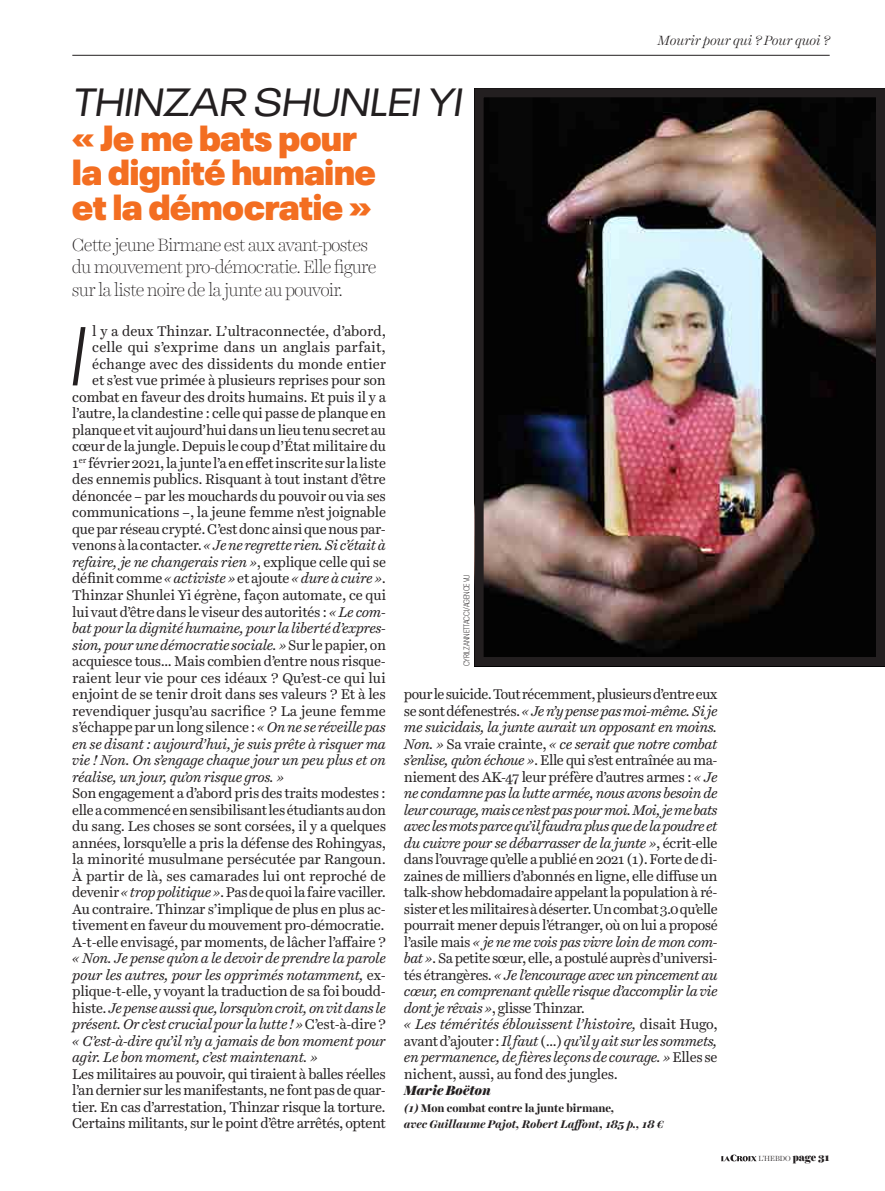
<style>
.page{position:relative;width:885px;height:1191px;background:#fff}
.page>*{position:absolute;margin:0;border:0;box-sizing:border-box;transform-origin:0 0}
.t1{font:300 expanded 82.5px "Neue Plak";color:#231f20}
.t2{font:expanded 39px "Neue Plak";color:#231f20}
.t3{font:900 36px/34.5px "Neue Plak";letter-spacing:-.005em;color:#f36e21}
.t4{font:100 18px/22.5px "Harrietv 2 Display";letter-spacing:-.02em;color:#231f20}
.t5{font:14.25px/16.5px "Harrietv 2 Text";letter-spacing:-.02em;color:#231f20;text-align:justify}
.t6{font:italic 14.25px/16.5px "Harrietv 2 Text";letter-spacing:-.025em;color:#231f20;text-align:justify}
.t7{font:14.25px "Harrietv 2 Text";letter-spacing:.005em;color:#231f20}
.t8{font:italic 300 13.5px "Harrietv 2 Display";color:#231f20}
.t9{font:italic 900 13.5px "Harrietv 2 Display";letter-spacing:-.015em;color:#231f20}
.t10{font:italic 700 11.25px/16.5px "Harrietv 2 Display";color:#231f20}
.t11{font:300 condensed 8.25px "Neue Plak";letter-spacing:-.015em;color:#231f20}
.t12{font:300 7.5px "Harrietv 2 Display";color:#231f20}
.s1{font-style:normal}
.s2{font-style:italic}
.s3{font-weight:900;font-size:10.5px}
</style>
<div class="page">
<img style="left:484px;top:98px;width:390px;height:558px">
<div style="left:474px;top:88px;width:410px;height:578px;border:9px solid #231f20"></div>
<hr style="left:72px;top:55px;width:757px;height:1px;background:#231f20">
<svg style="left:721px;top:1154px;width:35px;height:7px"></svg>
<p class="t8" style="left:657px;top:31px;width:173px">Mourir pour qui ? Pour quoi ?</p>
<h2 class="t2" style="left:72px;top:72px;width:398px">THINZAR SHUNLEIYI</h2>
<h3 class="t3" style="left:72px;top:116px;width:305px">« Je me bats pour la dignité humaine et la démocratie »</h3>
<p class="t4" style="left:72px;top:233px;width:306px">Cette jeune Birmane est aux avant-postes du mouvement pro-démocratie. Elle figure sur la liste noire de la junte au pouvoir.</p>
<h1 class="t1" style="left:66px;top:293px;width:35px">I</h1>
<p class="t5" style="left:92px;top:323px;width:295px">l y a deux Thinzar. L’ultraconnectée, d’abord,</p>
<p class="t7" style="left:92px;top:338px;width:295px">celle qui s’exprime dans un anglais parfait,</p>
<p class="t5" style="left:92px;top:356px;width:295px">échange avec des dissidents du monde entier</p>
<p class="t5" style="left:92px;top:372px;width:295px">et s’est vue primée à plusieurs reprises pour son</p>
<p class="t5" style="left:72px;top:389px;width:315px">combat en faveur des droits humains. Et puis il y a</p>
<p class="t5" style="left:72px;top:405px;width:315px">l’autre, la clandestine : celle qui passe de planque en</p>
<p class="t5" style="left:72px;top:422px;width:315px">planque et vit aujourd’hui dans un lieu tenu secret au</p>
<p class="t5" style="left:72px;top:438px;width:315px">cœur de la jungle. Depuis le coup d’État militaire du</p>
<p class="t5" style="left:72px;top:455px;width:315px">1<sup>er</sup> février 2021, la junte l’a en effet inscrite sur la liste</p>
<p class="t5" style="left:72px;top:471px;width:315px">des ennemis publics. Risquant à tout instant d’être</p>
<p class="t5" style="left:72px;top:488px;width:315px">dénoncée – par les mouchards du pouvoir ou via ses</p>
<p class="t5" style="left:72px;top:504px;width:315px">communications –, la jeune femme n’est joignable</p>
<p class="t5" style="left:72px;top:521px;width:315px">que par réseau crypté. C’est donc ainsi que nous par-</p>
<p class="t6" style="left:72px;top:537px;width:315px"><span class="s1">venons à la contacter.</span> « Je ne regrette rien. Si c’était à</p>
<p class="t6" style="left:72px;top:554px;width:315px">refaire, je ne changerais rien »<span class="s1">, explique celle qui se</span></p>
<p class="t6" style="left:72px;top:570px;width:315px"><span class="s1">définit comme</span> « activiste » <span class="s1">et ajoute</span> « dure à cuire »<span class="s1">.</span></p>
<p class="t5" style="left:72px;top:587px;width:315px">Thinzar Shunlei Yi égrène, façon automate, ce qui</p>
<p class="t5" style="left:72px;top:603px;width:315px">lui vaut d’être dans le viseur des autorités : <span class="s2">« Le com-</span></p>
<p class="t6" style="left:72px;top:620px;width:315px">bat pour la dignité humaine, pour la liberté d’expres-</p>
<p class="t6" style="left:72px;top:636px;width:315px">sion, pour une démocratie sociale. » <span class="s1">Sur le papier, on</span></p>
<p class="t5" style="left:72px;top:653px;width:315px">acquiesce tous… Mais combien d’entre nous risque-</p>
<p class="t5" style="left:72px;top:669px;width:315px">raient leur vie pour ces idéaux ? Qu’est-ce qui lui</p>
<p class="t5" style="left:72px;top:686px;width:315px">enjoint de se tenir droit dans ses valeurs ? Et à les</p>
<p class="t5" style="left:72px;top:702px;width:315px">revendiquer jusqu’au sacrifice ? La jeune femme</p>
<p class="t5" style="left:72px;top:719px;width:315px">s’échappe par un long silence : <span class="s2">« On ne se réveille pas</span></p>
<p class="t6" style="left:72px;top:735px;width:315px">en se disant : aujourd’hui, je suis prête à risquer ma</p>
<p class="t6" style="left:72px;top:752px;width:315px">vie ! Non. On s’engage chaque jour un peu plus et on</p>
<p class="t6" style="left:72px;top:768px;width:213px">réalise, un jour, qu’on risque gros. »</p>
<p class="t5" style="left:72px;top:785px;width:315px">Son engagement a d’abord pris des traits modestes : elle a commencé en sensibilisant les étudiants au don du sang. Les choses se sont corsées, il y a quelques années, lorsqu’elle a pris la défense des Rohingyas, la minorité musulmane persécutée par Rangoun.<br>À partir de là, ses camarades lui ont reproché de devenir <span class="s2">« trop politique »</span>. Pas de quoi la faire vaciller.<br>Au contraire. Thinzar s’implique de plus en plus ac&shy;tivement en faveur du mouvement pro-démocratie.<br>A-t-elle envisagé, par moments, de lâcher l’affaire ?</p>
<p class="t6" style="left:72px;top:950px;width:315px">« Non. Je pense qu’on a le devoir de prendre la parole pour les autres, pour les opprimés notamment, <span class="s1">ex&shy;plique-t-elle, y voyant la traduction de sa foi boudd&shy;histe.</span> Je pense aussi que, lorsqu’on croit, on vit dans le présent. Or c’est crucial pour la lutte ! » <span class="s1">C’est-à-dire ? </span>« C’est-à-dire qu’il n’y a jamais de bon moment pour agir. Le bon moment, c’est maintenant. »</p>
<p class="t5" style="left:72px;top:1065px;width:315px">Les militaires au pouvoir, qui tiraient à balles réelles l’an dernier sur les manifestants, ne font pas de quar&shy;tier. En cas d’arrestation, Thinzar risque la torture.<br>Certains militants, sur le point d’être arrêtés, optent</p>
<p class="t11" style="left:460px;top:666px;width:93px;rotate:-90deg">CYRIL ZANNETTACCI/AGENCE VU</p>
<p class="t5" style="left:404px;top:686px;width:315px;text-align:left">pour le suicide. Tout récemment, plusieurs d’entre eux se sont défenestrés. <span class="s2">« Je n’y pense pas moi-même. Si je me suicidais, la junte aurait un opposant en moins.<br>Non. »</span> Sa vraie crainte, <span class="s2">« ce serait que notre combat s’enlise, qu’on échoue »</span>. Elle qui s’est entraînée au ma&shy;niement des AK-47 leur préfère d’autres armes : <span class="s2">« Je ne condamne pas la lutte armée, nous avons besoin de leur courage, mais ce n’est pas pour moi. Moi, je me bats avec les mots parce qu’il faudra plus que de la poudre et du cuivre pour se débarrasser de la junte »</span>, écrit-elle dans l’ouvrage qu’elle a publié en 2021 (1). Forte de di&shy;zaines de milliers d’abonnés en ligne, elle diffuse un talk-show hebdomadaire appelant la population à ré&shy;sister et les militaires à déserter. Un combat 3.0 qu’elle pourrait mener depuis l’étranger, où on lui a proposé l’asile mais <span class="s2">« je ne me vois pas vivre loin de mon com&shy;bat »</span>. Sa petite sœur, elle, a postulé auprès d’universi&shy;tés étrangères. <span class="s2">« Je l’encourage avec un pincement au cœur, en comprenant qu’elle risque d’accomplir la vie dont je rêvais »</span>, glisse Thinzar.<br><span class="s2">« Les témérités éblouissent l’histoire,</span> disait Hugo, avant d’ajouter: <span class="s2">Il faut</span> (…) <span class="s2">qu’il y ait sur les sommets, en permanence, de fières leçons de courage. »</span> Elles se nichent, aussi, au fond des jungles.</p>
<p class="t9" style="left:404px;top:1081px;width:88px">Marie Boëton</p>
<p class="t10" style="left:404px;top:1099px;width:261px">(1) <span class="s1">Mon combat contre la junte birmane</span>,<br>avec Guillaume Pajot, Robert Laffont, 185 p., 18 €</p>
<p class="t12" style="left:758px;top:1153px;width:73px">L’HEBDO <span class="s3">page 31</span></p>
</div>
